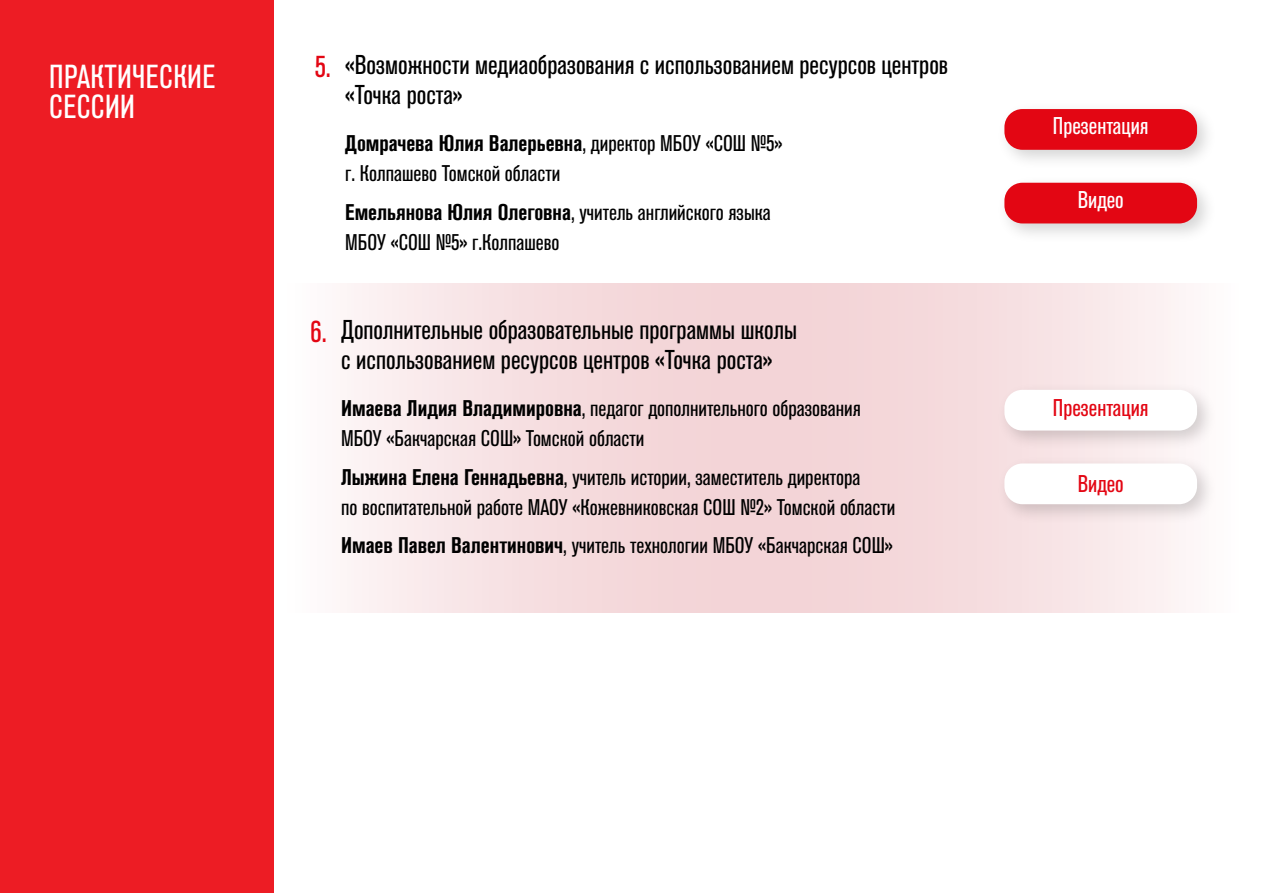
<style>
.page{position:relative;width:1263px;height:893px;background:#fff}
.page>*{position:absolute;margin:0;border:0;box-sizing:border-box;transform-origin:0 0}
.t1{font:condensed 33px/30px "Akzidenz Grotesk Pro";letter-spacing:.01em;color:#fff}
.t2{font:condensed 30px "Akzidenz Grotesk Pro";color:#e30613}
.t3{font:condensed 27px/30px "Akzidenz Grotesk Pro";color:#000}
.t4{font:condensed 24px "Akzidenz Grotesk Pro";color:#fff}
.t5{font:condensed 24px "Akzidenz Grotesk Pro";color:#e30613}
.t6{font:condensed 22.5px/30px "Akzidenz Grotesk Pro";color:#000}
.s1{font-weight:700}
</style>
<div class="page">
<div style="left:0;top:0;width:273px;height:893px;background:#ed1c24"></div>
<div style="left:996px;top:175px;width:221px;height:69px;background:#000;opacity:.17"></div>
<div style="left:1004px;top:183px;width:193px;height:40px;background:#e30613;border-radius:18px"></div>
<div style="left:996px;top:101px;width:221px;height:69px;background:#000;opacity:.17"></div>
<div style="left:1004px;top:109px;width:193px;height:41px;background:#e30613;border-radius:18px"></div>
<svg style="left:351px;top:283px;width:828px;height:329px;background:#f5dde0"></svg>
<div style="left:996px;top:455px;width:221px;height:69px;background:#000;opacity:.17"></div>
<div style="left:1004px;top:463px;width:193px;height:41px;background:#fff;border-radius:18px"></div>
<div style="left:996px;top:382px;width:221px;height:69px;background:#000;opacity:.17"></div>
<div style="left:1004px;top:390px;width:193px;height:41px;background:#fff;border-radius:18px"></div>
<h1 class="t1" style="left:49px;top:60px;width:168px">ПРАКТИЧЕСКИЕ<br>СЕССИИ</h1>
<p class="t3" style="left:345px;top:49px;width:604px">«Возможности медиаобразования с использованием ресурсов центров «Точка роста»</p>
<p class="t6" style="left:345px;top:128px;width:439px"><span class="s1">Домрачева Юлия Валерьевна</span>, директор МБОУ «СОШ №5» г. Колпашево Томской области</p>
<p class="t6" style="left:345px;top:196px;width:427px"><span class="s1">Емельянова Юлия Олеговна</span>, учитель английского языка<br>МБОУ «СОШ №5» г.Колпашево</p>
<h2 class="t2" style="left:315px;top:47px;width:18px">5.</h2>
<h2 class="t2" style="left:310px;top:312px;width:18px">6.</h2>
<p class="t3" style="left:341px;top:314px;width:457px">Дополнительные образовательные программы школы с использованием ресурсов центров «Точка роста»</p>
<p class="t6" style="left:341px;top:393px;width:521px"><span class="s1">Имаева Лидия Владимировна</span>, педагог дополнительного образования<br>МБОУ «Бакчарская СОШ» Томской области</p>
<p class="t6" style="left:341px;top:461px;width:556px"><span class="s1">Лыжина Елена Геннадьевна</span>, учитель истории, заместитель директора<br>по воспитательной работе МАОУ «Кожевниковская СОШ №2» Томской области</p>
<p class="t6" style="left:341px;top:530px;width:553px"><span class="s1">Имаев Павел Валентинович</span>, учитель технологии МБОУ «Бакчарская СОШ»</p>
<p class="t4" style="left:1053px;top:110px;width:97px">Презентация</p>
<p class="t4" style="left:1078px;top:184px;width:48px">Видео</p>
<p class="t5" style="left:1053px;top:392px;width:97px">Презентация</p>
<p class="t5" style="left:1078px;top:468px;width:48px">Видео</p>
</div>
